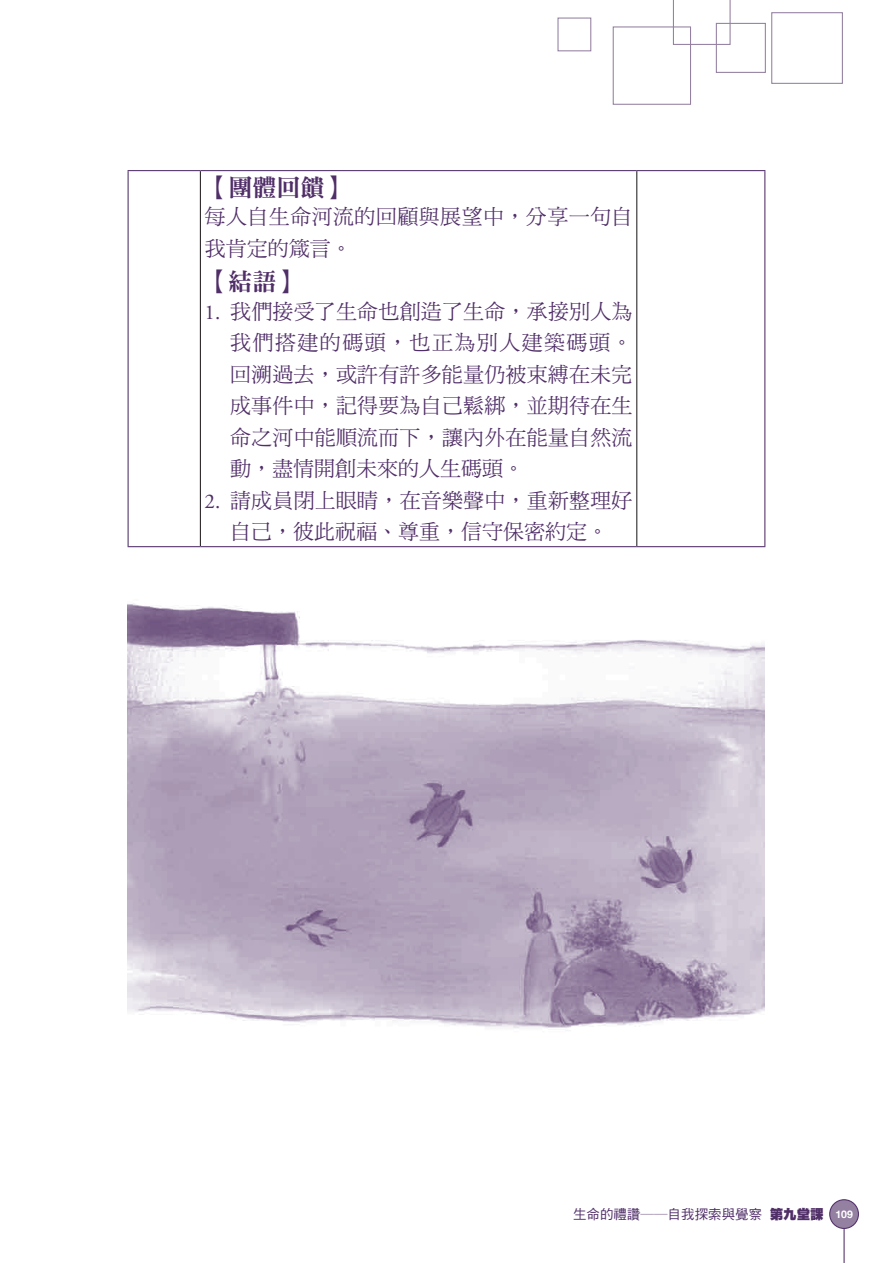
<style>
.page{position:relative;width:893px;height:1263px;background:#fff}
.page>*{position:absolute;margin:0;border:0;box-sizing:border-box;transform-origin:0 0}
.t1{font:24px "DF Ming Std W9";color:#502e68}
.t2{font:21px/31.5px "DF Ming Std W5";letter-spacing:.01em;color:#502e68}
.t3{font:13.5px "DF Hei Std W5";color:#502e68}
.s1{font-family:"Adobe Garamond Pro"}
.s2{font-family:"DF Ming Std W9"}
.s3{font-family:"DF Hei Std W12"}
.s4{font-family:"Helvetica Neue";font-weight:700;font-size:10.5px;color:#fff}
</style>
<div class="page">
<hr style="left:843px;top:1207px;width:2px;height:56px;background:#502e68">
<div style="left:830px;top:1200px;width:28px;height:28px;background:#9480a1;border-radius:50%"></div>
<div style="left:829px;top:1199px;width:30px;height:30px;border:1px solid #502e68;border-radius:50%"></div>
<div style="left:771px;top:12px;width:72px;height:72px;border:1px solid #9480a1"></div>
<svg style="left:673px;top:0;width:58px;height:45px"></svg>
<div style="left:613px;top:26px;width:78px;height:79px;border:1px solid #9480a1"></div>
<div style="left:557px;top:18px;width:34px;height:33px;border:1px solid #9480a1"></div>
<div style="left:716px;top:23px;width:50px;height:50px;border:1px solid #9480a1"></div>
<hr style="left:128px;top:170px;width:72px;height:1px;background:#502e68">
<hr style="left:128px;top:171px;width:1px;height:375px;background:#502e68">
<hr style="left:200px;top:170px;width:437px;height:1px;background:#502e68">
<hr style="left:637px;top:170px;width:128px;height:1px;background:#502e68">
<hr style="left:764px;top:171px;width:1px;height:375px;background:#502e68">
<hr style="left:128px;top:546px;width:72px;height:1px;background:#502e68">
<hr style="left:200px;top:546px;width:437px;height:1px;background:#502e68">
<hr style="left:637px;top:546px;width:128px;height:1px;background:#502e68">
<hr style="left:200px;top:171px;width:1px;height:375px;background:#231f20">
<hr style="left:636px;top:171px;width:1px;height:375px;background:#231f20">
<img style="left:128px;top:603px;width:636px;height:428px">
<p class="t1" style="left:205px;top:174px;width:145px">【團體回饋】</p>
<p class="t2" style="left:205px;top:201px;width:429px">每人自生命河流的回顧與展望中，分享一句自我肯定的箴言。</p>
<p class="t1" style="left:205px;top:268px;width:97px">【結語】</p>
<p class="t2" style="left:230px;top:295px;width:404px;text-align:justify;text-indent:-25px"><span class="s1">1.</span> 我們接受了生命也創造了生命，承接別人為我們搭建的碼頭，也正為別人建築碼頭。回溯過去，或許有許多能量仍被束縛在未完成事件中，記得要為自己鬆綁，並期待在生命之河中能順流而下，讓內外在能量自然流動，盡情開創未來的人生碼頭。</p>
<p class="t2" style="left:205px;top:484px;width:429px;text-align:center"><span class="s1">2.</span> 請成員閉上眼睛，在音樂聲中，重新整理好自己，彼此祝福、尊重，信守保密約定。</p>
<p class="t3" style="left:573px;top:1207px;width:281px">生命的禮讚<span class="s2">──</span>自我探索與覺察 <span class="s3">第九堂課</span> <span class="s4">109</span></p>
</div>
